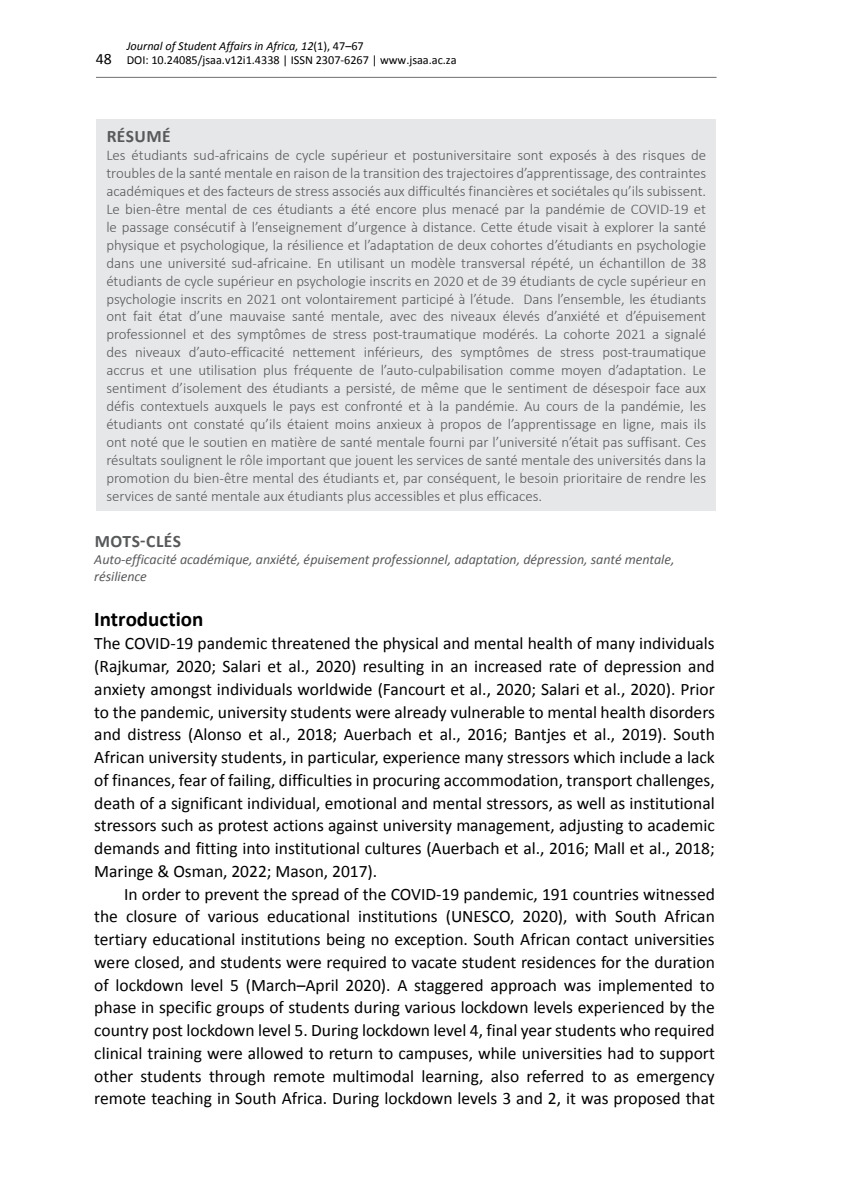
<style>
.page{position:relative;width:844px;height:1191px;background:#fff}
.page>*{position:absolute;margin:0;border:0;box-sizing:border-box;transform-origin:0 0}
.t1{font:700 21px "Calibri";letter-spacing:-.005em;color:#000}
.t2{font:17.5px/22.8px "Calibri";color:#000;text-align:justify}
.t3{font:700 17.5px "Calibri";letter-spacing:.025em;color:#58595b}
.t4{font:300 14.88px/17.8px "Calibri";color:#58595b;text-align:justify}
.t5{font:italic 14px/16.8px "Calibri";color:#58595b}
.t6{font:12.25px/14px "Calibri";color:#000}
.s1{font-style:italic}
.s2{font-size:15.75px}
</style>
<div class="page">
<hr style="left:96px;top:77px;width:620px;height:1px;background:#6d6e71">
<div style="left:96px;top:119px;width:620px;height:392px;background:#e6e7e8"></div>
<p class="t6" style="left:96px;top:39px;width:362px;text-indent:31px"><span class="s1">Journal of Student Affairs in Africa, 12</span>(1), 47–67<br><span class="s2">48</span> DOI: 10.24085/jsaa.v12i1.4338 | ISSN 2307-6267 | www.jsaa.ac.za</p>
<p class="t3" style="left:107px;top:124px;width:65px">RÉSUMÉ</p>
<p class="t4" style="left:106px;top:146px;width:601px">Les étudiants sud-africains de cycle supérieur et postuniversitaire sont exposés à des risques de troubles de la santé mentale en raison de la transition des trajectoires d’apprentissage, des contraintes académiques et des facteurs de stress associés aux difficultés financières et sociétales qu’ils subissent.<br>Le bien-être mental de ces étudiants a été encore plus menacé par la pandémie de COVID-19 et le passage consécutif à l’enseignement d’urgence à distance. Cette étude visait à explorer la santé physique et psychologique, la résilience et l’adaptation de deux cohortes d’étudiants en psychologie dans une université sud-africaine. En utilisant un modèle transversal répété, un échantillon de 38 étudiants de cycle supérieur en psychologie inscrits en 2020 et de 39 étudiants de cycle supérieur en psychologie inscrits en 2021 ont volontairement participé à l’étude. Dans l’ensemble, les étudiants ont fait état d’une mauvaise santé mentale, avec des niveaux élevés d’anxiété et d’épuisement professionnel et des symptômes de stress post-traumatique modérés. La cohorte 2021 a signalé des niveaux d’auto-efficacité nettement inférieurs, des symptômes de stress post-traumatique accrus et une utilisation plus fréquente de l’auto-culpabilisation comme moyen d’adaptation. Le sentiment d’isolement des étudiants a persisté, de même que le sentiment de désespoir face aux défis contextuels auxquels le pays est confronté et à la pandémie. Au cours de la pandémie, les étudiants ont constaté qu’ils étaient moins anxieux à propos de l’apprentissage en ligne, mais ils ont noté que le soutien en matière de santé mentale fourni par l’université n’était pas suffisant. Ces résultats soulignent le rôle important que jouent les services de santé mentale des universités dans la promotion du bien-être mental des étudiants et, par conséquent, le besoin prioritaire de rendre les services de santé mentale aux étudiants plus accessibles et plus efficaces.</p>
<p class="t3" style="left:95px;top:529px;width:88px">MOTS-CLÉS</p>
<p class="t5" style="left:94px;top:550px;width:581px">Auto-efficacité académique, anxiété, épuisement professionnel, adaptation, dépression, santé mentale, résilience</p>
<h1 class="t1" style="left:94px;top:604px;width:110px">Introduction</h1>
<p class="t2" style="left:94px;top:631px;width:622px">The COVID-19 pandemic threatened the physical and mental health of many individuals (Rajkumar, 2020; Salari et al., 2020) resulting in an increased rate of depression and anxiety amongst individuals worldwide (Fancourt et al., 2020; Salari et al., 2020). Prior to the pandemic, university students were already vulnerable to mental health disorders and distress (Alonso et al., 2018; Auerbach et al., 2016; Bantjes et al., 2019). South African university students, in particular, experience many stressors which include a lack of finances, fear of failing, difficulties in procuring accommodation, transport challenges, death of a significant individual, emotional and mental stressors, as well as institutional stressors such as protest actions against university management, adjusting to academic demands and fitting into institutional cultures (Auerbach et al., 2016; Mall et al., 2018; Maringe &amp; Osman, 2022; Mason, 2017).</p>
<p class="t2" style="left:94px;top:882px;width:622px;text-indent:30px">In order to prevent the spread of the COVID-19 pandemic, 191 countries witnessed the closure of various educational institutions (UNESCO, 2020), with South African tertiary educational institutions being no exception. South African contact universities were closed, and students were required to vacate student residences for the duration of lockdown level 5 (March–April 2020). A staggered approach was implemented to phase in specific groups of students during various lockdown levels experienced by the country post lockdown level 5. During lockdown level 4, final year students who required clinical training were allowed to return to campuses, while universities had to support other students through remote multimodal learning, also referred to as emergency remote teaching in South Africa. During lockdown levels 3 and 2, it was proposed that</p>
</div>
